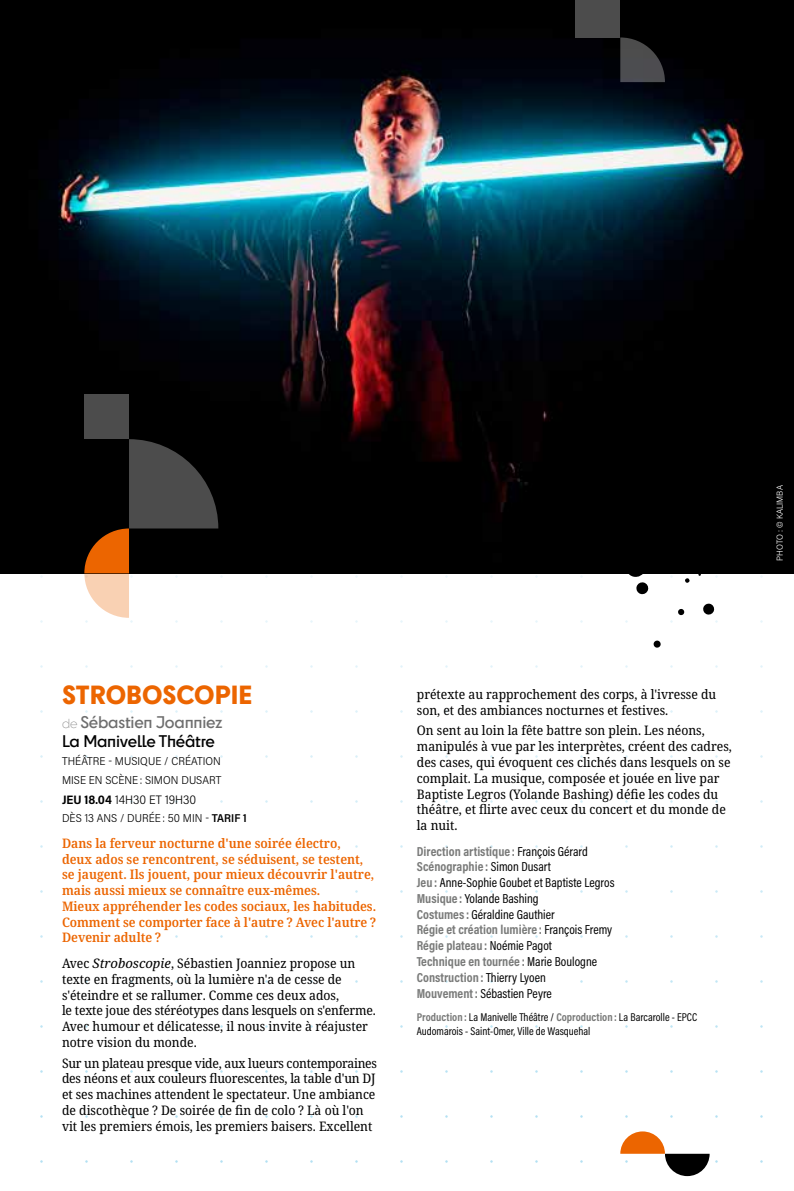
<style>
.page{position:relative;width:794px;height:1191px;background:#fff}
.page>*{position:absolute;margin:0;border:0;box-sizing:border-box;transform-origin:0 0}
.t1{font:800 24.5px "Cy";color:#ec6500}
.t2{font:600 15.75px/18.9px "Cy";letter-spacing:-.015em;color:#000}
.t3{font:semi-condensed 13.12px/15.8px "Noto Serif";color:#000}
.t4{font:13.12px/15.8px "Acumin Pro Cond";color:#000}
.t5{font:600 semi-condensed 13.12px/15.8px "Noto Serif";color:#ec6500}
.t6{font:300 12.25px "Acumin Pro Semi Cond";color:#000}
.t7{font:11.38px/13.7px "Acumin Pro Cond";color:#000}
.t8{font:300 11.38px/18.6px "Acumin Pro Semi Cond";letter-spacing:.005em;color:#000}
.t9{font:300 8.75px "Acumin Pro Semi Cond";letter-spacing:-.005em;color:#fff}
.s1{font-weight:300;font-size:12.25px;color:#6e6e6e}
.s2{color:#6e6e6e}
.s3{font-weight:700}
.s4{font-weight:600}
.s5{font-style:italic;font-stretch:normal}
.s6{font-weight:700;color:#7a7b7a}
</style>
<div class="page">
<img style="left:0;top:0;width:794px;height:573px">
<svg style="left:620px;top:37px;width:45px;height:45px;background:#3a3a3d"></svg>
<div style="left:575px;top:0;width:45px;height:37px;background:#4c4c4c"></div>
<div style="left:84px;top:394px;width:45px;height:45px;background:#4c4c4c"></div>
<svg style="left:84px;top:439px;width:134px;height:179px"></svg>
<svg style="left:624px;top:556px;width:25px;height:39px"></svg>
<svg style="left:653px;top:640px;width:8px;height:8px"></svg>
<svg style="left:677px;top:608px;width:7px;height:7px"></svg>
<svg style="left:685px;top:578px;width:4px;height:5px"></svg>
<svg style="left:703px;top:603px;width:11px;height:12px"></svg>
<svg style="left:620px;top:1131px;width:89px;height:45px"></svg>
<p class="t9" style="left:773px;top:561px;width:77px;rotate:-90deg">PHOTO : © Kalimba</p>
<h1 class="t1" style="left:62px;top:675px;width:192px">STROBOSCOPIE</h1>
<p class="t2" style="left:62px;top:711px;width:162px"><span class="s1">de</span> <span class="s2">Sébastien Joanniez<br></span>La Manivelle Théâtre</p>
<p class="t8" style="left:62px;top:751px;width:161px">THÉÂTRE - MUSIQUE / CRÉATION<br>MISE EN SCÈNE: SIMON DUSART</p>
<p class="t6" style="left:62px;top:791px;width:136px"><span class="s3">JEU 18.04</span> 14H30 ET 19H30</p>
<p class="t8" style="left:62px;top:808px;width:186px">DÈS 13 ANS / DURÉE: 50 MIN - <span class="s4">TARIF 1</span></p>
<p class="t5" style="left:62px;top:835px;width:316px">Dans la ferveur nocturne d'une soirée électro,<br>deux ados se rencontrent, se séduisent, se testent, se jaugent. Ils jouent, pour mieux découvrir l'autre, mais aussi mieux se connaître eux-mêmes.<br>Mieux appréhender les codes sociaux, les habitudes.<br>Comment se comporter face à l'autre ? Avec l'autre ?<br>Devenir adulte ?</p>
<p class="t3" style="left:62px;top:955px;width:315px">Avec <span class="s5">Stroboscopie</span>, Sébastien Joanniez propose un texte en fragments, où la lumière n'a de cesse de s'éteindre et se rallumer. Comme ces deux ados,<br>le texte joue des stéréotypes dans lesquels on s'enferme.<br>Avec humour et délicatesse, il nous invite à réajuster notre vision du monde.</p>
<p class="t3" style="left:62px;top:1055px;width:316px">Sur un plateau presque vide, aux lueurs contemporaines des néons et aux couleurs fluorescentes, la table d'un DJ et ses machines attendent le spectateur. Une ambiance de discothèque ? De soirée de fin de colo ? Là où l'on vit les premiers émois, les premiers baisers. Excellent</p>
<p class="t3" style="left:417px;top:687px;width:301px">prétexte au rapprochement des corps, à l'ivresse du son, et des ambiances nocturnes et festives.</p>
<p class="t3" style="left:417px;top:723px;width:317px">On sent au loin la fête battre son plein. Les néons, manipulés à vue par les interprètes, créent des cadres, des cases, qui évoquent ces clichés dans lesquels on se complait. La musique, composée et jouée en live par Baptiste Legros (Yolande Bashing) défie les codes du théâtre, et flirte avec ceux du concert et du monde de la nuit.</p>
<p class="t4" style="left:417px;top:843px;width:199px"><span class="s6">Direction artistique :</span> François Gérard <span class="s6">Scénographie :</span> Simon Dusart<br><span class="s6">Jeu :</span> Anne-Sophie Goubet et Baptiste Legros <span class="s6">Musique :</span> Yolande Bashing<br><span class="s6">Costumes :</span> Géraldine Gauthier<br><span class="s6">Régie et création lumière :</span> François Fremy <span class="s6">Régie plateau :</span> Noémie Pagot<br><span class="s6">Technique en tournée :</span> Marie Boulogne <span class="s6">Construction :</span> Thierry Lyoen<br><span class="s6">Mouvement:</span> Sébastien Peyre</p>
<p class="t7" style="left:417px;top:1010px;width:282px"><span class="s6">Production :</span> La Manivelle Théâtre / <span class="s6">Coproduction :</span> La Barcarolle - EPCC<br>Audomarois - Saint-Omer, Ville de Wasquehal</p>
</div>
